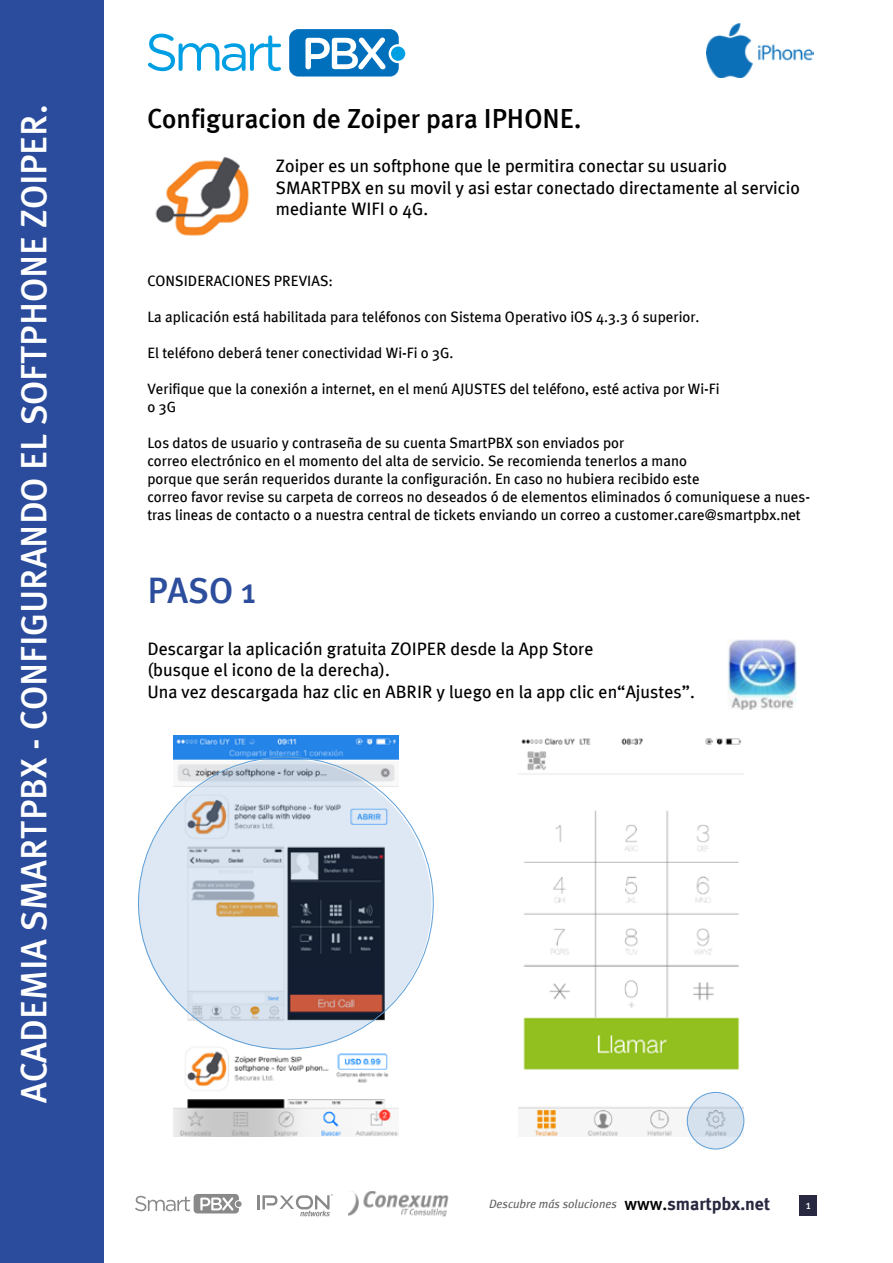
<style>
.page{position:relative;width:893px;height:1263px;background:#fff}
.page>*{position:absolute;margin:0;border:0;box-sizing:border-box;transform-origin:0 0}
.t1{font:500 36px "Meta Plus";color:#fff}
.t2{font:500 36px "Meta Plus";color:#2d4e9d}
.t3{font:500 27px "Meta Plus";color:#020203}
.t4{font:18px/21.6px "Meta Plus";color:#000}
.t5{font:15px/18px "Meta Plus";color:#000}
.t6{font:italic 12px "Meta Plus";color:#646363}
.t7{font:12px "Meta Plus";color:#fff}
.s1{font-weight:500;font-style:normal;font-size:18px;color:#000}
.s2{font-weight:700;font-style:normal;font-size:18px;color:#282840}
</style>
<div class="page">
<div style="left:799px;top:1195px;width:17px;height:20px;background:#282840"></div>
<hr style="left:257px;top:1195px;width:3px;height:14px;background:#898989">
<svg style="left:262px;top:1194px;width:71px;height:22px"></svg>
<img style="left:349px;top:1192px;width:100px;height:25px">
<svg style="left:135px;top:1194px;width:107px;height:19px"></svg>
<div style="left:0;top:0;width:103px;height:1263px;background:#2b4c9c"></div>
<svg style="left:148px;top:34px;width:133px;height:37px"></svg>
<svg style="left:289px;top:29px;width:110px;height:48px"></svg>
<div style="left:391px;top:47px;width:14px;height:14px;background:#009ee3;border-radius:50%"></div>
<img style="left:707px;top:23px;width:106px;height:55px">
<img style="left:155px;top:157px;width:94px;height:79px">
<img style="left:728px;top:639px;width:69px;height:71px">
<img style="left:518px;top:738px;width:225px;height:398px">
<svg style="left:687px;top:1092px;width:57px;height:57px;fill:#d5e1ed"></svg>
<div style="left:687px;top:1092px;width:57px;height:57px;border:1px solid #5c9ed6;border-radius:50%"></div>
<img style="left:173px;top:736px;width:225px;height:400px">
<svg style="left:138px;top:759px;width:294px;height:290px;fill:#dde8f4"></svg>
<h1 class="t1" style="left:13px;top:1103px;width:1000px;rotate:-90deg">ACADEMIA SMARTPBX - CONFIGURANDO EL SOFTPHONE ZOIPER.</h1>
<h2 class="t3" style="left:147px;top:103px;width:435px">Configuracion de Zoiper para IPHONE.</h2>
<p class="t4" style="left:276px;top:155px;width:525px">Zoiper es un softphone que le permitira conectar su usuario<br>SMARTPBX en su movil y asi estar conectado directamente al servicio mediante WIFI o 4G.</p>
<p class="t5" style="left:147px;top:272px;width:187px">CONSIDERACIONES PREVIAS:</p>
<p class="t5" style="left:147px;top:308px;width:554px">La aplicación está habilitada para teléfonos con Sistema Operativo iOS 4.3.3 ó superior.</p>
<p class="t5" style="left:147px;top:344px;width:308px">El teléfono deberá tener conectividad Wi-Fi o 3G.</p>
<p class="t5" style="left:147px;top:380px;width:574px">Verifique que la conexión a internet, en el menú AJUSTES del teléfono, esté activa por Wi-Fi o 3G</p>
<p class="t5" style="left:147px;top:434px;width:664px">Los datos de usuario y contraseña de su cuenta SmartPBX son enviados por<br>correo electrónico en el momento del alta de servicio. Se recomienda tenerlos a mano<br>porque que serán requeridos durante la configuración. En caso no hubiera recibido este<br>correo favor revise su carpeta de correos no deseados ó de elementos eliminados ó comuniquese a nues&shy;tras lineas de contacto o a nuestra central de tickets enviando un correo a customer.care@smartpbx.net</p>
<h1 class="t2" style="left:147px;top:569px;width:110px">PASO 1</h1>
<p class="t4" style="left:147px;top:638px;width:549px">Descargar la aplicación gratuita ZOIPER desde la App Store<br>(busque el icono de la derecha).<br>Una vez descargada haz clic en ABRIR y luego en la app clic en“Ajustes”.</p>
<p class="t6" style="left:489px;top:1197px;width:283px">Descubre más soluciones <span class="s1">www.</span><span class="s2">smartpbx.net</span></p>
<p class="t7" style="left:806px;top:1197px;width:6px">1</p>
</div>
